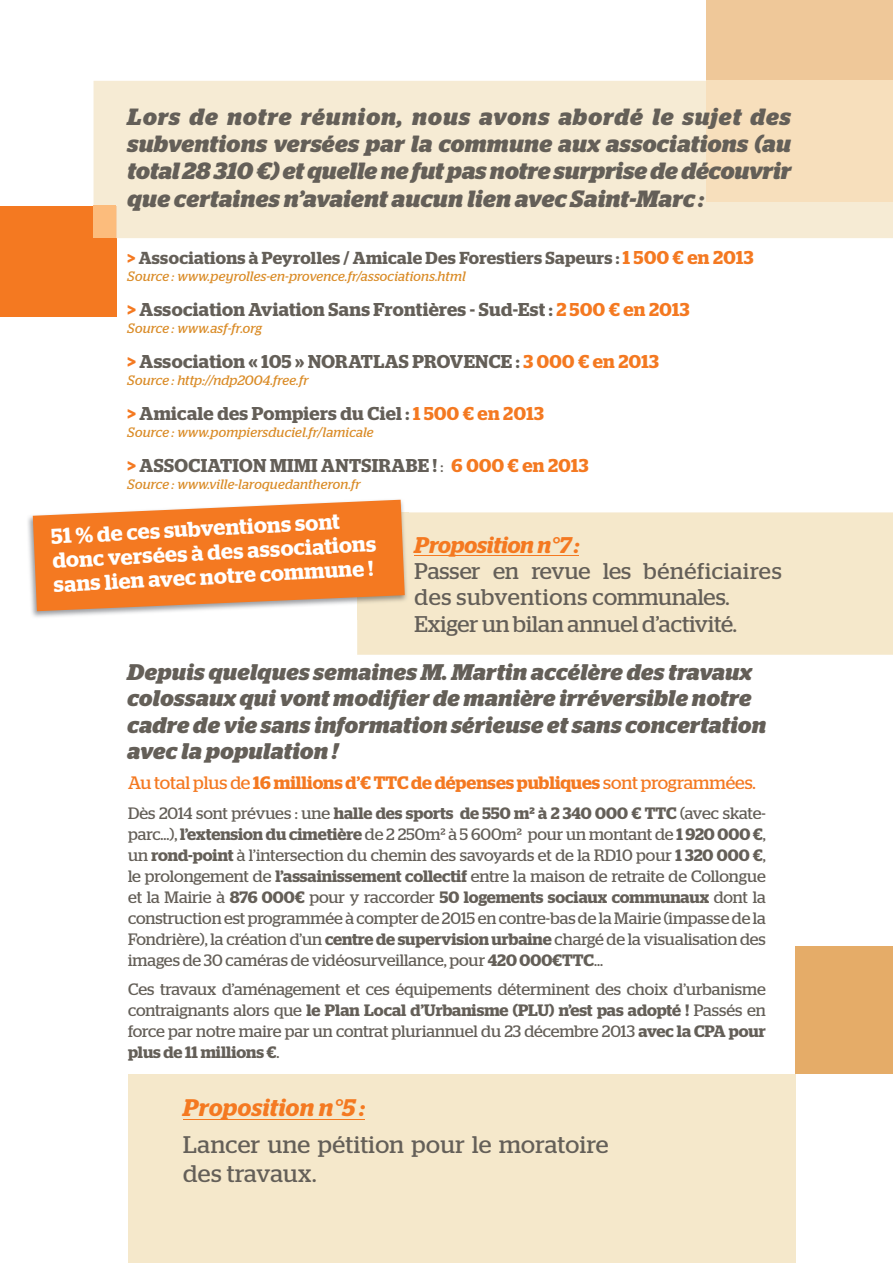
<style>
.page{position:relative;width:893px;height:1263px;background:#fff}
.page>*{position:absolute;margin:0;border:0;box-sizing:border-box;transform-origin:0 0}
.t1{font:24px/28.5px "Stag";letter-spacing:.015em;color:#645f58}
.t2{font:italic 600 24px "Stag";letter-spacing:.015em;color:#f47921}
.t3{font:italic 700 23.4px/27.2px "Stag";letter-spacing:.01em;color:#645f58;text-align:justify}
.t4{font:italic 700 22.65px/26.1px "Stag";letter-spacing:.015em;color:#645f58}
.t5{font:22.65px/26.2px "Stag";color:#645f58}
.t6{font:italic 600 22.65px "Stag";letter-spacing:-.005em;color:#f47921}
.t7{font:600 21.6px/24.3px "Stag";color:#fff}
.t8{font:600 18.6px "Stag";letter-spacing:.02em;color:#645f58}
.t9{font:600 18px "Stag";color:#f47921}
.t10{font:600 17.4px "Stag";letter-spacing:.02em;color:#645f58}
.t11{font:16.5px/21px "Stag";color:#645f58;text-align:justify}
.t12{font:italic 13.65px "Stag";letter-spacing:.02em;color:#da8c28}
.s1{color:#f47921}
.s2{font-size:18.6px;color:#f47921}
.s3{font-weight:400;font-size:16.05px}
.s4{font-weight:400}
.s5{font-weight:600}
</style>
<div class="page">
<div style="left:0;top:206px;width:116px;height:110px;background:#f47921"></div>
<div style="left:706px;top:0;width:187px;height:81px;background:#efc899"></div>
<div style="left:94px;top:81px;width:799px;height:157px;background:#f6ebd4"></div>
<div style="left:94px;top:206px;width:22px;height:32px;background:#fcbc7c"></div>
<div style="left:706px;top:81px;width:187px;height:121px;background:#f7dfbc"></div>
<div style="left:128px;top:1074px;width:668px;height:189px;background:#f5e8cb"></div>
<div style="left:357px;top:512px;width:536px;height:143px;background:#f5e8cb"></div>
<hr style="left:183px;top:1119px;width:182px;height:1px;background:#f47921">
<hr style="left:415px;top:556px;width:164px;height:1px;background:#f47921">
<img style="left:28px;top:499px;width:373px;height:118px">
<img style="left:357px;top:512px;width:51px;height:107px">
<svg style="left:33px;top:500px;width:372px;height:111px;background:#f2893e"></svg>
<div style="left:796px;top:946px;width:97px;height:128px;background:#e5ac68"></div>
<h2 class="t3" style="left:128px;top:103px;width:665px">Lors de notre réunion, nous avons abordé le sujet des subventions versées par la commune aux associations (au total 28 310 €) et quelle ne fut pas notre surprise de découvrir que certaines n’avaient aucun lien avec Saint-Marc :</h2>
<p class="t10" style="left:128px;top:247px;width:628px"><span class="s1">&gt;</span> Associations à Peyrolles / Amicale Des Forestiers Sapeurs : <span class="s2">1 500 € en 2013</span></p>
<p class="t12" style="left:128px;top:268px;width:340px">Source : www.peyrolles-en-provence.fr/associations.html</p>
<p class="t8" style="left:128px;top:298px;width:564px"><span class="s1">&gt;</span> Association Aviation Sans Frontières - Sud-Est : <span class="s1">2 500 € en 2013</span></p>
<p class="t12" style="left:128px;top:320px;width:136px">Source : www.asf-fr.org</p>
<p class="t8" style="left:128px;top:350px;width:533px"><span class="s1">&gt;</span> Association « 105 » NORATLAS PROVENCE : <span class="s1">3 000 € en 2013</span></p>
<p class="t12" style="left:128px;top:372px;width:182px">Source : http://ndp2004.free.fr</p>
<p class="t8" style="left:128px;top:402px;width:418px"><span class="s1">&gt;</span> Amicale des Pompiers du Ciel : <span class="s1">1 500 € en 2013</span></p>
<p class="t12" style="left:128px;top:424px;width:248px">Source : www.pompiersduciel.fr/lamicale</p>
<p class="t8" style="left:128px;top:454px;width:463px"><span class="s1">&gt;</span> ASSOCIATION MIMI ANTSIRABE ! <span class="s3">:</span> <span class="s1">6 000 € en 2013</span></p>
<p class="t12" style="left:128px;top:476px;width:235px">Source : www.ville-laroquedantheron.fr</p>
<h3 class="t7" style="left:51px;top:524px;width:325px;rotate:-3deg">51 % de ces subventions sont donc versées à des associations sans lien avec notre commune !</h3>
<h3 class="t6" style="left:415px;top:532px;width:167px">Proposition n°7 :</h3>
<h3 class="t5" style="left:415px;top:558px;width:369px">Passer en revue les bénéficiaires des subventions communales.<br>Exiger un bilan annuel d’activité.</h3>
<h3 class="t4" style="left:128px;top:659px;width:640px">Depuis quelques semaines M. Martin accélère des travaux colossaux qui vont modifier de manière irréversible notre cadre de vie sans information sérieuse et sans concertation avec la population !</h3>
<p class="t9" style="left:128px;top:772px;width:629px"><span class="s4">Au total plus de</span> 16 millions d’€ TTC de dépenses publiques <span class="s4">sont programmées.</span></p>
<p class="t11" style="left:128px;top:802px;width:639px">Dès 2014 sont prévues : une <span class="s5">halle des sports de 550 m² à 2 340 000 € TTC</span> (avec skate&shy;parc...), <span class="s5">l’extension du cimetière</span> de 2 250m² à 5 600m² pour un montant de <span class="s5">1 920 000 €</span>, un <span class="s5">rond-point</span> à l’intersection du chemin des savoyards et de la RD10 pour <span class="s5">1 320 000 €</span>, le prolongement de <span class="s5">l’assainissement collectif</span> entre la maison de retraite de Collongue et la Mairie à <span class="s5">876 000€</span> pour y raccorder <span class="s5">50 logements sociaux communaux</span> dont la construction est programmée à compter de 2015 en contre-bas de la Mairie (impasse de la Fondrière), la création d’un <span class="s5">centre de supervision urbaine</span> chargé de la visualisation des images de 30 caméras de vidéosurveillance, pour <span class="s5">420 000€TTC</span>...</p>
<p class="t11" style="left:128px;top:979px;width:639px">Ces travaux d’aménagement et ces équipements déterminent des choix d’urbanisme contraignants alors que <span class="s5">le Plan Local d’Urbanisme (PLU) n’est pas adopté !</span> Passés en force par notre maire par un contrat pluriannuel du 23 décembre 2013 <span class="s5">avec la CPA pour plus de 11 millions €</span>.</p>
<h1 class="t2" style="left:183px;top:1094px;width:184px">Proposition n°5 :</h1>
<h1 class="t1" style="left:183px;top:1130px;width:427px">Lancer une pétition pour le moratoire des travaux.</h1>
</div>
